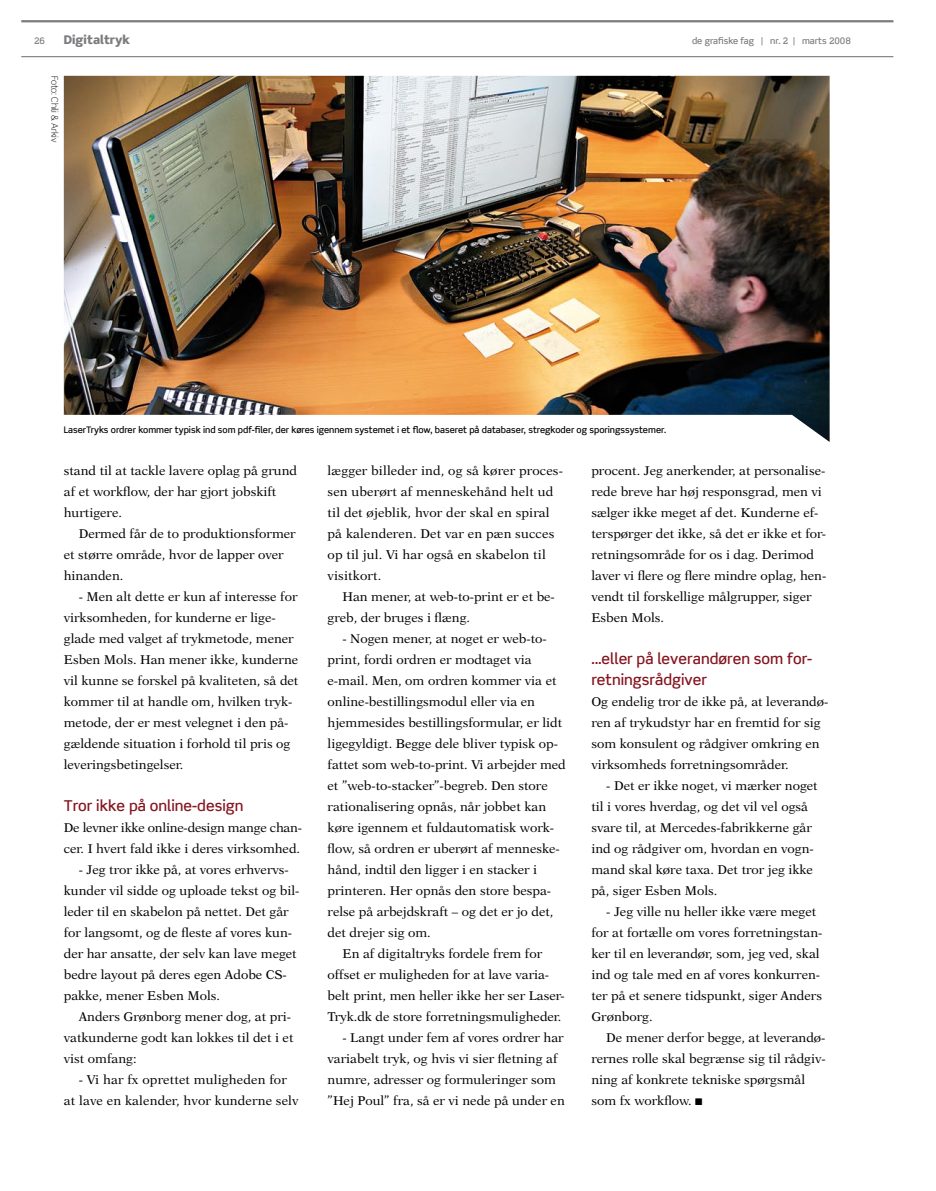
<style>
.page{position:relative;width:936px;height:1191px;background:#fff}
.page>*{position:absolute;margin:0;border:0;box-sizing:border-box;transform-origin:0 0}
.t1{font:500 15px/21px "Scene Std";color:#85151f}
.t2{font:12.75px/21px "New Aster";color:#000}
.t3{font:900 12px "Scene Std";color:#7b7c7e}
.t4{font:500 9px "Scene Std";color:#000}
.t5{font:500 9px "Scene Std";color:#7b7c7e}
.t6{font:300 9px "Scene Std";color:#000}
</style>
<div class="page">
<hr style="left:21px;top:56px;width:872px;height:1px;background:#7b7c7e">
<hr style="left:21px;top:20px;width:872px;height:2px;background:#7b7c7e">
<img style="left:64px;top:76px;width:765px;height:366px">
<p class="t5" style="left:34px;top:35px;width:12px">26</p>
<p class="t3" style="left:64px;top:32px;width:68px">Digitaltryk</p>
<p class="t5" style="left:692px;top:35px;width:159px">de grafiske fag | nr. 2 | marts 2008</p>
<p class="t6" style="left:60px;top:76px;width:68px;rotate:90deg">Foto: Chili &amp; Arkiv</p>
<p class="t4" style="left:64px;top:424px;width:604px">LaserTryks ordrer kommer typisk ind som pdf-filer, der køres igennem systemet i et flow, baseret på databaser, stregkoder og sporingssystemer.</p>
<p class="t2" style="left:64px;top:460px;width:235px">stand til at tackle lavere oplag på grund af et workflow, der har gjort jobskift hurtigere.</p>
<p class="t2" style="left:64px;top:523px;width:233px;text-indent:15px">Dermed får de to produktionsformer et større område, hvor de lapper over hinanden.</p>
<p class="t2" style="left:64px;top:586px;width:236px;text-indent:15px">- Men alt dette er kun af interesse for virksomheden, for kunderne er lige&shy;glade med valget af trykmetode, mener Esben Mols. Han mener ikke, kunderne vil kunne se forskel på kvaliteten, så det kommer til at handle om, hvilken tryk&shy;metode, der er mest velegnet i den på&shy;gældende situation i forhold til pris og leveringsbetingelser.</p>
<p class="t1" style="left:64px;top:795px;width:181px">Tror ikke på online-design</p>
<p class="t2" style="left:64px;top:817px;width:240px">De levner ikke online-design mange chan&shy;cer. I hvert fald ikke i deres virksomhed.</p>
<p class="t2" style="left:64px;top:859px;width:237px;text-indent:15px">- Jeg tror ikke på, at vores erhvervs&shy;kunder vil sidde og uploade tekst og bil&shy;leder til en skabelon på nettet. Det går for langsomt, og de fleste af vores kun&shy;der har ansatte, der selv kan lave meget bedre layout på deres egen Adobe CS&shy;pakke, mener Esben Mols.</p>
<p class="t2" style="left:64px;top:1006px;width:231px;text-indent:15px">Anders Grønborg mener dog, at pri&shy;vatkunderne godt kan lokkes til det i et vist omfang:</p>
<p class="t2" style="left:64px;top:1069px;width:236px;text-align:center">- Vi har fx oprettet muligheden for<br>at lave en kalender, hvor kunderne selv</p>
<p class="t2" style="left:327px;top:460px;width:237px">lægger billeder ind, og så kører proces&shy;sen uberørt af menneskehånd helt ud til det øjeblik, hvor der skal en spiral på kalenderen. Det var en pæn succes op til jul. Vi har også en skabelon til visitkort.</p>
<p class="t2" style="left:327px;top:586px;width:229px;text-indent:15px">Han mener, at web-to-print er et be&shy;greb, der bruges i flæng.</p>
<p class="t2" style="left:342px;top:628px;width:206px">- Nogen mener, at noget er web-to-</p>
<p class="t2" style="left:327px;top:649px;width:206px">print, fordi ordren er modtaget via</p>
<p class="t2" style="left:327px;top:670px;width:230px">e-mail. Men, om ordren kommer via et</p>
<p class="t2" style="left:327px;top:691px;width:209px">online-bestillingsmodul eller via en</p>
<p class="t2" style="left:327px;top:712px;width:236px">hjemmesides bestillingsformular, er lidt</p>
<p class="t2" style="left:327px;top:733px;width:232px">ligegyldigt. Begge dele bliver typisk op-</p>
<p class="t2" style="left:327px;top:754px;width:240px">fattet som web-to-print. Vi arbejder med</p>
<p class="t2" style="left:327px;top:775px;width:222px">et ”web-to-stacker”-begreb. Den store</p>
<p class="t2" style="left:327px;top:796px;width:220px">rationalisering opnås, når jobbet kan</p>
<p class="t2" style="left:327px;top:817px;width:228px">køre igennem et fuldautomatisk work-</p>
<p class="t2" style="left:327px;top:838px;width:234px">flow, så ordren er uberørt af menneske-</p>
<p class="t2" style="left:327px;top:859px;width:211px">hånd, indtil den ligger i en stacker i</p>
<p class="t2" style="left:327px;top:880px;width:225px">printeren. Her opnås den store bespa-</p>
<p class="t2" style="left:327px;top:901px;width:227px">relse på arbejdskraft – og det er jo det,</p>
<p class="t2" style="left:327px;top:922px;width:105px">det drejer sig om.</p>
<p class="t2" style="left:342px;top:943px;width:201px">En af digitaltryks fordele frem for</p>
<p class="t2" style="left:327px;top:964px;width:223px">offset er muligheden for at lave varia-</p>
<p class="t2" style="left:327px;top:985px;width:238px">belt print, men heller ikke her ser Laser-</p>
<p class="t2" style="left:327px;top:1006px;width:235px">Tryk.dk de store forretningsmuligheder.</p>
<p class="t2" style="left:327px;top:1027px;width:239px;text-indent:15px">- Langt under fem af vores ordrer har variabelt tryk, og hvis vi sier fletning af numre, adresser og formuleringer som ”Hej Poul” fra, så er vi nede på under en</p>
<p class="t2" style="left:591px;top:460px;width:236px">procent. Jeg anerkender, at personalise&shy;rede breve har høj responsgrad, men vi sælger ikke meget af det. Kunderne ef&shy;terspørger det ikke, så det er ikke et for&shy;retningsområde for os i dag. Derimod laver vi flere og flere mindre oplag, hen&shy;vendt til forskellige målgrupper, siger Esben Mols.</p>
<p class="t1" style="left:591px;top:648px;width:222px">…eller på leverandøren som for&shy;retningsrådgiver</p>
<p class="t2" style="left:591px;top:691px;width:238px">Og endelig tror de ikke på, at leverandø&shy;ren af trykudstyr har en fremtid for sig som konsulent og rådgiver omkring en virksomheds forretningsområder.</p>
<p class="t2" style="left:591px;top:775px;width:228px;text-indent:15px">- Det er ikke noget, vi mærker noget til i vores hverdag, og det vil vel også svare til, at Mercedes-fabrikkerne går ind og rådgiver om, hvordan en vogn&shy;mand skal køre taxa. Det tror jeg ikke på, siger Esben Mols.</p>
<p class="t2" style="left:591px;top:901px;width:232px;text-indent:15px">- Jeg ville nu heller ikke være meget for at fortælle om vores forretningstan&shy;ker til en leverandør, som, jeg ved, skal ind og tale med en af vores konkurren&shy;ter på et senere tidspunkt, siger Anders Grønborg.</p>
<p class="t2" style="left:591px;top:1027px;width:236px;text-indent:15px">De mener derfor begge, at leverandø&shy;rernes rolle skal begrænse sig til rådgiv&shy;ning af konkrete tekniske spørgsmål som fx workflow.</p>
</div>
